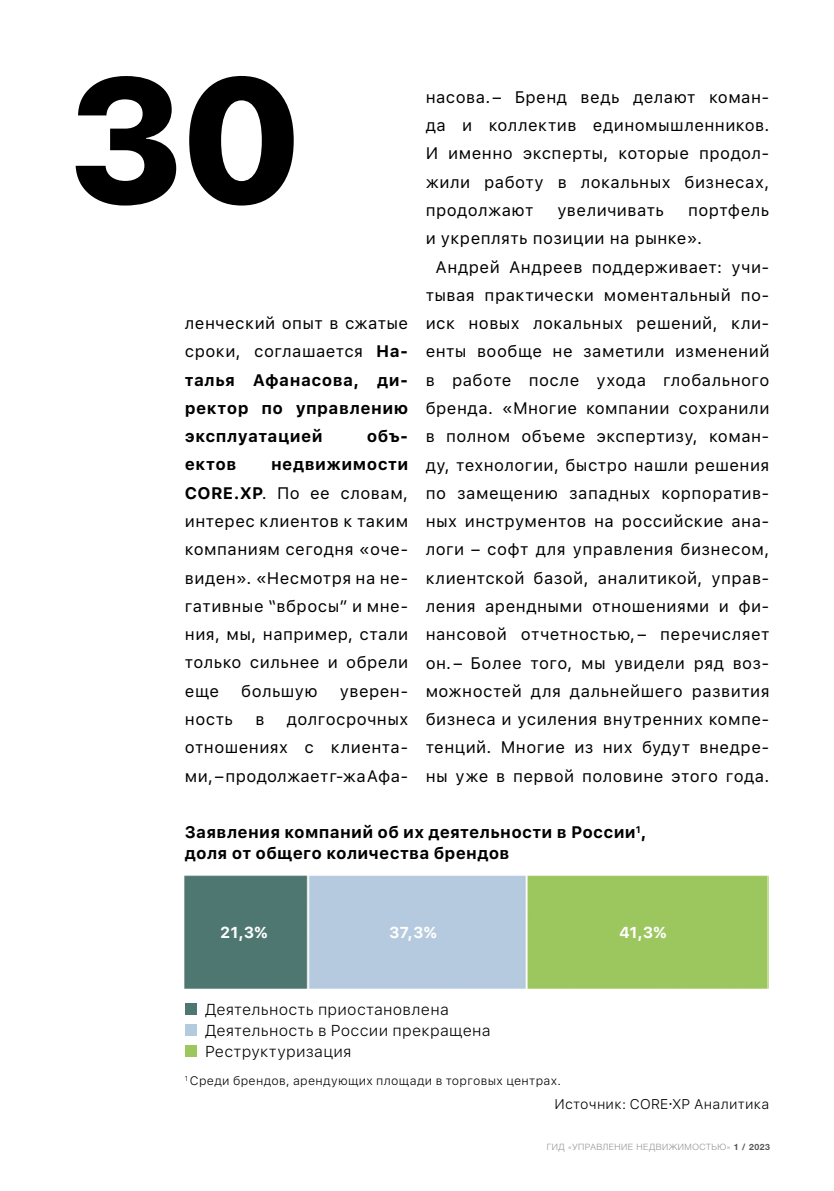
<style>
.page{position:relative;width:834px;height:1191px;background:#fff}
.page>*{position:absolute;margin:0;border:0;box-sizing:border-box;transform-origin:0 0}
.t1{font:800 175px "SFUI Display";color:#000}
.t2{font:16.62px/28.3px "SFUI Text";letter-spacing:.025em;color:#000;text-align:justify}
.t3{font:700 16.62px/28.3px "SFUI Text";letter-spacing:.02em;color:#000;text-align:justify}
.t4{font:300 15.75px/21px "SFUI Text";letter-spacing:.015em;color:#000}
.t5{font:700 15.75px "SFUI Text";color:#fff}
.t6{font:300 14px "SFUI Text";letter-spacing:.02em;color:#000}
.t7{font:300 12.25px "SFUI Text";letter-spacing:.025em;color:#000}
.t8{font:300 8.75px "Helvetica Neue Cyr";letter-spacing:.06em;color:#939393}
.s1{font-weight:400}
.s2{font-weight:700}
.s3{font-weight:700;color:#555}
</style>
<div class="page">
<div style="left:185px;top:1003px;width:11px;height:12px;background:#4e7771"></div>
<div style="left:185px;top:1024px;width:11px;height:12px;background:#b4cadd"></div>
<div style="left:185px;top:1045px;width:11px;height:12px;background:#9cc75d"></div>
<img style="left:184px;top:875px;width:584px;height:114px">
<h1 class="t1" style="left:69px;top:14px;width:232px">30</h1>
<p class="t3" style="left:185px;top:308px;width:225px"><span class="s1">ленческий опыт в сжатые сроки, соглашается</span> На&shy;талья Афанасова, ди&shy;ректор по управлению эксплуатацией</p>
<p class="t3" style="left:367px;top:421px;width:43px">объ-</p>
<p class="t2" style="left:185px;top:450px;width:225px;text-indent:86px"><span class="s2">недвижимости CORE.XP</span>. По ее словам, интерес клиентов к таким компаниям сегодня «оче&shy;виден». «Несмотря на не&shy;гативные “вбросы” и мне&shy;ния, мы, например, стали только сильнее и обрели еще</p>
<p class="t3" style="left:185px;top:449px;width:53px">ектов</p>
<p class="t2" style="left:241px;top:676px;width:78px">большую</p>
<p class="t2" style="left:340px;top:676px;width:70px">уверен-</p>
<p class="t2" style="left:185px;top:704px;width:225px;text-indent:102px">долгосрочных отношениях с клиента&shy;ми, – продолжает г-жаАфа-</p>
<p class="t2" style="left:185px;top:704px;width:50px">ность</p>
<p class="t2" style="left:255px;top:704px;width:11px">в</p>
<p class="t2" style="left:425px;top:82px;width:345px">насова. – Бренд ведь делают коман&shy;да и коллектив единомышленников.<br>И именно эксперты, которые продол&shy;жили работу в локальных бизнесах, продолжают</p>
<p class="t2" style="left:557px;top:195px;width:108px">увеличивать</p>
<p class="t2" style="left:688px;top:195px;width:83px">портфель</p>
<p class="t2" style="left:425px;top:223px;width:278px">и укреплять позиции на рынке».</p>
<p class="t2" style="left:435px;top:252px;width:335px">Андрей Андреев поддерживает: учи-</p>
<p class="t2" style="left:425px;top:280px;width:345px">тывая практически моментальный по-</p>
<p class="t2" style="left:425px;top:308px;width:345px">иск новых локальных решений, кли-</p>
<p class="t2" style="left:425px;top:337px;width:345px">енты вообще не заметили изменений</p>
<p class="t2" style="left:425px;top:365px;width:345px">в работе после ухода глобального</p>
<p class="t2" style="left:425px;top:393px;width:345px">бренда. «Многие компании сохранили</p>
<p class="t2" style="left:425px;top:421px;width:345px">в полном объеме экспертизу, коман-</p>
<p class="t2" style="left:425px;top:450px;width:345px">ду, технологии, быстро нашли решения</p>
<p class="t2" style="left:425px;top:478px;width:345px">по замещению западных корпоратив-</p>
<p class="t2" style="left:425px;top:506px;width:345px">ных инструментов на российские ана-</p>
<p class="t2" style="left:425px;top:535px;width:345px">логи – софт для управления бизнесом,</p>
<p class="t2" style="left:425px;top:563px;width:345px">клиентской базой, аналитикой, управ-</p>
<p class="t2" style="left:425px;top:591px;width:345px">ления арендными отношениями и фи-</p>
<p class="t2" style="left:425px;top:619px;width:345px">нансовой отчетностью, – перечисляет</p>
<p class="t2" style="left:425px;top:648px;width:345px">он. – Более того, мы увидели ряд воз-</p>
<p class="t2" style="left:425px;top:676px;width:345px">можностей для дальнейшего развития</p>
<p class="t2" style="left:425px;top:704px;width:345px">бизнеса и усиления внутренних компе-</p>
<p class="t2" style="left:425px;top:732px;width:345px">тенций. Многие из них будут внедре-</p>
<p class="t2" style="left:425px;top:761px;width:345px">ны уже в первой половине этого года.</p>
<p class="t3" style="left:185px;top:821px;width:463px;line-height:20.8px">Заявления компаний об их деятельности в России<sup>1</sup>, доля от общего количества брендов</p>
<p class="t5" style="left:220px;top:921px;width:49px">21,3%</p>
<p class="t5" style="left:389px;top:921px;width:49px">37,3%</p>
<p class="t5" style="left:619px;top:921px;width:49px">41,3%</p>
<p class="t4" style="left:205px;top:998px;width:287px">Деятельность приостановлена<br>Деятельность в России прекращена<br>Реструктуризация</p>
<p class="t7" style="left:185px;top:1071px;width:377px"><sup>1</sup> Среди брендов, арендующих площади в торговых центрах.</p>
<p class="t6" style="left:554px;top:1094px;width:216px">Источник: CORE·XP Аналитика</p>
<p class="t8" style="left:546px;top:1141px;width:225px">ГИД «УПРАВЛЕНИЕ НЕДВИЖИМОСТЬЮ» <span class="s3">1 / 2023</span></p>
</div>
